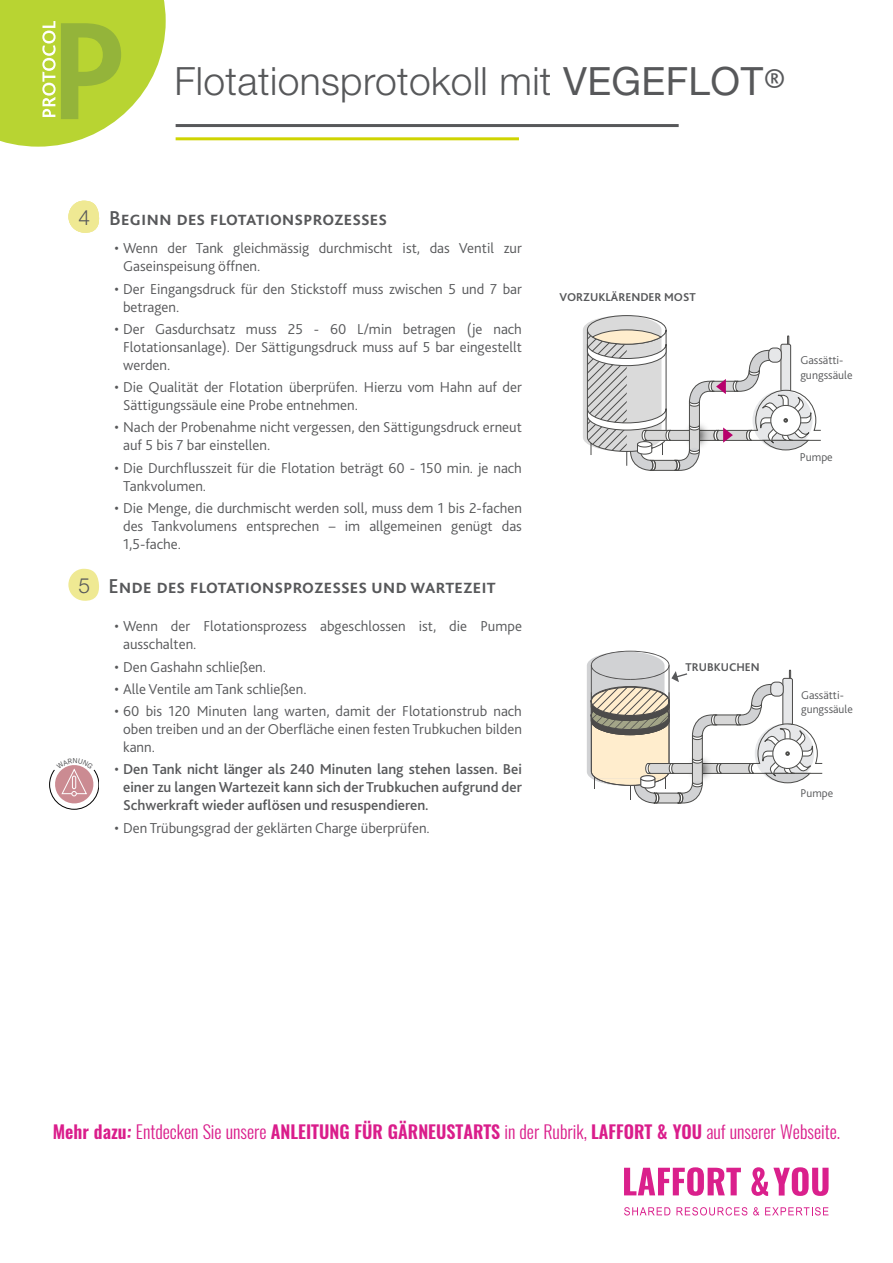
<style>
.page{position:relative;width:893px;height:1263px;background:#fff}
.page>*{position:absolute;margin:0;border:0;box-sizing:border-box;transform-origin:0 0}
.Titre{font:300 39px "Helvetica Neue";letter-spacing:.01em;color:#57585a}
.titre-chap{font:500 21px "Bliss 2";color:#57585a}
.titre-chap-2{font:300 21px "Helvetica Neue";color:#57585a}
.t1{font:300 18px "Oswald";color:#da1d8b}
.titre-chap-3{font:300 15px/18px "Bliss 2";color:#57585a}
.titre-chap-4{font:500 15px/18px "Bliss 2";color:#57585a;text-align:justify}
.t2{font:300 11.85px "Bliss 2";color:#57585a}
.t3{font:700 11.85px "Bliss 2";color:#57585a}
.s1{font-weight:400}
.s2{font-family:"Bliss 2";font-weight:500}
.s3{font-weight:300}
.s4{font-weight:600}
.s5{font-weight:600;font-style:italic}
</style>
<div class="page">
<svg style="left:0;top:0;width:165px;height:147px;background:#bed653"></svg>
<svg style="left:624px;top:1167px;width:117px;height:29px"></svg>
<svg style="left:751px;top:1167px;width:78px;height:29px"></svg>
<svg style="left:624px;top:1207px;width:46px;height:8px"></svg>
<svg style="left:676px;top:1207px;width:71px;height:8px"></svg>
<svg style="left:753px;top:1207px;width:6px;height:8px"></svg>
<svg style="left:765px;top:1207px;width:63px;height:8px"></svg>
<hr style="left:176px;top:124px;width:503px;height:3px;background:#57585a">
<hr style="left:176px;top:137px;width:343px;height:3px;background:#cfd400">
<svg style="left:587px;top:651px;width:236px;height:153px"></svg>
<svg style="left:583px;top:315px;width:238px;height:156px"></svg>
<svg style="left:68px;top:201px;width:32px;height:32px"></svg>
<svg style="left:68px;top:569px;width:31px;height:32px"></svg>
<svg style="left:50px;top:765px;width:49px;height:44px"></svg>
<p class="Titre" style="left:175px;top:58px;width:613px">Flotationsprotokoll mit <span class="s1">VEGEFLOT</span><span class="s2">®</span></p>
<p class="titre-chap-2" style="left:79px;top:205px;width:13px">4</p>
<p class="titre-chap" style="left:109px;top:205px;width:279px">Beginn des flotationsprozesses</p>
<p class="titre-chap-2" style="left:79px;top:205px;width:13px">1</p>
<p class="titre-chap-3" style="left:123px;top:239px;width:400px;text-indent:-9px">• Wenn der Tank gleichmässig durchmischt ist, das Ventil zur<br>Gaseinspeisung öffnen.</p>
<p class="titre-chap-3" style="left:123px;top:279px;width:400px;text-indent:-9px">• Der Eingangsdruck für den Stickstoff muss zwischen 5 und 7 bar betragen.</p>
<p class="titre-chap-3" style="left:123px;top:320px;width:400px;text-align:justify;text-indent:-9px">• Der Gasdurchsatz muss 25 - 60 L/min betragen (je nach Flotationsanlage). Der Sättigungsdruck muss auf 5 bar eingestellt werden.</p>
<p class="titre-chap-3" style="left:123px;top:378px;width:400px;text-indent:-9px">• Die Qualität der Flotation überprüfen. Hierzu vom Hahn auf der<br>Sättigungssäule eine Probe entnehmen.</p>
<p class="titre-chap-3" style="left:123px;top:418px;width:400px;text-indent:-9px">• Nach der Probenahme nicht vergessen, den Sättigungsdruck erneut auf 5 bis 7 bar einstellen.</p>
<p class="titre-chap-3" style="left:123px;top:458px;width:400px;text-indent:-9px">• Die Durchflusszeit für die Flotation beträgt 60 - 150 min. je nach<br>Tankvolumen.</p>
<p class="titre-chap-3" style="left:123px;top:499px;width:400px;text-align:justify;text-indent:-9px">• Die Menge, die durchmischt werden soll, muss dem 1 bis 2-fachen des Tankvolumens entsprechen – im allgemeinen genügt das 1,5-fache.</p>
<p class="titre-chap-2" style="left:79px;top:573px;width:13px">5</p>
<p class="titre-chap" style="left:108px;top:573px;width:389px">Ende des flotationsprozesses und wartezeit</p>
<p class="titre-chap-3" style="left:123px;top:617px;width:400px;text-indent:-9px">• Wenn der Flotationsprozess abgeschlossen ist, die Pumpe ausschalten.</p>
<p class="titre-chap-3" style="left:115px;top:657px;width:153px">• Den Gashahn schließen.</p>
<p class="titre-chap-3" style="left:115px;top:679px;width:194px">• Alle Ventile am Tank schließen.</p>
<p class="titre-chap-3" style="left:123px;top:702px;width:400px;text-align:justify;text-indent:-9px">• 60 bis 120 Minuten lang warten, damit der Flotationstrub nach oben treiben und an der Oberfläche einen festen Trubkuchen bilden kann.</p>
<p class="titre-chap-4" style="left:123px;top:760px;width:400px;text-indent:-9px"><span class="s3">•</span> Den Tank nicht länger als 240 Minuten lang stehen lassen. Bei einer zu langen Wartezeit kann sich der Trubkuchen aufgrund der Schwerkraft wieder auflösen und resuspendieren.</p>
<p class="titre-chap-3" style="left:115px;top:818px;width:317px">• Den Trübungsgrad der geklärten Charge überprüfen.</p>
<p class="t3" style="left:560px;top:290px;width:138px">VORZUKLÄRENDER MOST</p>
<p class="t3" style="left:686px;top:660px;width:76px">TRUBKUCHEN</p>
<p class="t2" style="left:800px;top:353px;width:45px">Gassätti-</p>
<p class="t2" style="left:800px;top:367px;width:54px">gungssäule</p>
<p class="t2" style="left:800px;top:450px;width:35px">Pumpe</p>
<p class="t2" style="left:801px;top:687px;width:44px">Gassätti-</p>
<p class="t2" style="left:801px;top:702px;width:53px">gungssäule</p>
<p class="t2" style="left:801px;top:786px;width:34px">Pumpe</p>
<p class="t1" style="left:53px;top:1119px;width:789px"><span class="s4">Mehr dazu</span><span class="s5">:</span> Entdecken Sie unsere <span class="s4">ANLEITUNG FÜR GÄRNEUSTARTS</span> in der Rubrik, <span class="s4">LAFFORT &amp; YOU</span> auf unserer Webseite.</p>
</div>
